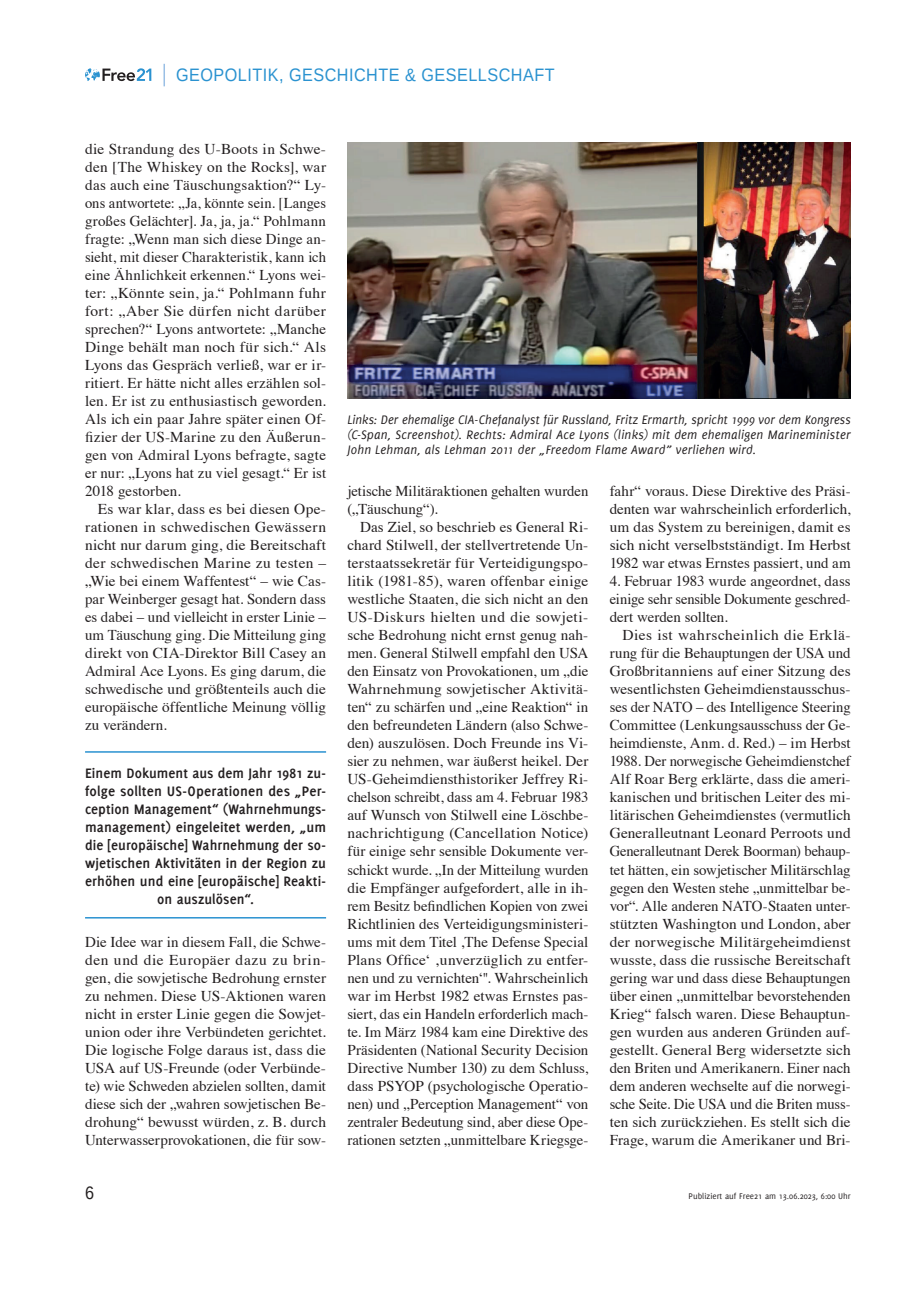
<style>
.page{position:relative;width:906px;height:1289px;background:#fff}
.page>*{position:absolute;margin:0;border:0;box-sizing:border-box;transform-origin:0 0}
.t1{font:18px "Liberation Sans";letter-spacing:.03em;color:#2a92d0;scale:.9 1}
.t2{font:18px "Liberation Sans";color:#231f20;scale:.9 1}
.t3{font:15px/18px "Times";color:#231f20;text-align:justify}
.t4{font:700 15px/18px "Delicious";letter-spacing:.005em;color:#231f20;text-align:center}
.t5{font:italic 13.5px/15px "Delicious";letter-spacing:.015em;color:#231f20;text-align:justify;scale:.96 1}
.t6{font:9px "Delicious";color:#231f20}
</style>
<div class="page">
<svg style="left:85px;top:68px;width:66px;height:13px"></svg>
<hr style="left:163px;top:64px;width:2px;height:22px;background:#9abfe5">
<hr style="left:85px;top:751px;width:241px;height:1px;background:#2a92d0">
<hr style="left:85px;top:917px;width:241px;height:1px;background:#2a92d0">
<img style="left:347px;top:143px;width:503px;height:255px">
<p class="t1" style="left:176px;top:63px;width:422px">GEOPOLITIK, GESCHICHTE &amp; GESELLSCHAFT</p>
<p class="t3" style="left:85px;top:139px;width:242px">die Strandung des U-Boots in Schwe&shy;den [The Whiskey on the Rocks], war das auch eine Täuschungsaktion?“ Ly&shy;ons antwortete: „Ja, könnte sein. [Langes großes Gelächter]. Ja, ja, ja.“ Pohlmann fragte: „Wenn man sich diese Dinge an&shy;sieht, mit dieser Charakteristik, kann ich eine Ähnlichkeit erkennen.“ Lyons wei&shy;ter: „Könnte sein, ja.“ Pohlmann fuhr fort: „Aber Sie dürfen nicht darüber sprechen?“ Lyons antwortete: „Manche Dinge behält man noch für sich.“ Als Lyons das Gespräch verließ, war er ir&shy;ritiert. Er hätte nicht alles erzählen sol&shy;len. Er ist zu enthusiastisch geworden.<br>Als ich ein paar Jahre später einen Of&shy;fizier der US-Marine zu den Äußerun&shy;gen von Admiral Lyons befragte, sagte er nur: „Lyons hat zu viel gesagt.“ Er ist 2018 gestorben.</p>
<p class="t3" style="left:85px;top:499px;width:242px;text-indent:13px">Es war klar, dass es bei diesen Ope&shy;rationen in schwedischen Gewässern nicht nur darum ging, die Bereitschaft der schwedischen Marine zu testen – „Wie bei einem Waffentest“ – wie Cas&shy;par Weinberger gesagt hat. Sondern dass es dabei – und vielleicht in erster Linie – um Täuschung ging. Die Mitteilung ging direkt von CIA-Direktor Bill Casey an Admiral Ace Lyons. Es ging darum, die schwedische und größtenteils auch die europäische öffentliche Meinung völlig zu verändern.</p>
<p class="t4" style="left:85px;top:764px;width:242px">Einem Dokument aus dem Jahr 1981 zu&shy;folge sollten US-Operationen des „Per&shy;ception Management“ (Wahrnehmungs&shy;management) eingeleitet werden, „um die [europäische] Wahrnehmung der so&shy;wjetischen Aktivitäten in der Region zu erhöhen und eine [europäische] Reakti&shy;on auszulösen“.</p>
<p class="t3" style="left:85px;top:931px;width:242px">Die Idee war in diesem Fall, die Schwe&shy;den und die Europäer dazu zu brin&shy;gen, die sowjetische Bedrohung ernster zu nehmen. Diese US-Aktionen waren nicht in erster Linie gegen die Sowjet&shy;union oder ihre Verbündeten gerichtet.<br>Die logische Folge daraus ist, dass die USA auf US-Freunde (oder Verbünde&shy;te) wie Schweden abzielen sollten, damit diese sich der „wahren sowjetischen Be&shy;drohung“ bewusst würden, z. B. durch Unterwasserprovokationen, die für sow-</p>
<p class="t5" style="left:347px;top:412px;width:526px">Links: Der ehemalige CIA-Chefanalyst für Russland, Fritz Ermarth, spricht 1999 vor dem Kongress (C-Span, Screenshot). Rechts: Admiral Ace Lyons (links) mit dem ehemaligen Marineminister John Lehman, als Lehman 2011 der „Freedom Flame Award” verliehen wird.</p>
<p class="t3" style="left:347px;top:481px;width:242px">jetische Militäraktionen gehalten wurden („Täuschung“).</p>
<p class="t3" style="left:347px;top:517px;width:242px;text-indent:13px">Das Ziel, so beschrieb es General Ri&shy;chard Stilwell, der stellvertretende Un&shy;terstaatssekretär für Verteidigungspo&shy;litik (1981-85), waren offenbar einige westliche Staaten, die sich nicht an den US-Diskurs hielten und die sowjeti&shy;sche Bedrohung nicht ernst genug nah&shy;men. General Stilwell empfahl den USA den Einsatz von Provokationen, um „die Wahrnehmung sowjetischer Aktivitä&shy;ten“ zu schärfen und „eine Reaktion“ in den befreundeten Ländern (also Schwe&shy;den) auszulösen. Doch Freunde ins Vi&shy;sier zu nehmen, war äußerst heikel. Der US-Geheimdiensthistoriker Jeffrey Ri&shy;chelson schreibt, dass am 4. Februar 1983 auf Wunsch von Stilwell eine Löschbe&shy;nachrichtigung (Cancellation Notice) für einige sehr sensible Dokumente ver&shy;schickt wurde. „In der Mitteilung wurden die Empfänger aufgefordert, alle in ih&shy;rem Besitz befindlichen Kopien von zwei Richtlinien des Verteidigungsministeri&shy;ums mit dem Titel ‚The Defense Special Plans Office‘ ‚unverzüglich zu entfer&shy;nen und zu vernichten‘". Wahrscheinlich war im Herbst 1982 etwas Ernstes pas&shy;siert, das ein Handeln erforderlich mach&shy;te. Im März 1984 kam eine Direktive des Präsidenten (National Security Decision Directive Number 130) zu dem Schluss, dass PSYOP (psychologische Operatio&shy;nen) und „Perception Management“ von zentraler Bedeutung sind, aber diese Ope&shy;rationen setzten „unmittelbare Kriegsge-</p>
<p class="t3" style="left:609px;top:481px;width:242px">fahr“ voraus. Diese Direktive des Präsi&shy;denten war wahrscheinlich erforderlich, um das System zu bereinigen, damit es sich nicht verselbstständigt. Im Herbst 1982 war etwas Ernstes passiert, und am</p>
<p class="t3" style="left:609px;top:571px;width:242px">4. Februar 1983 wurde angeordnet, dass einige sehr sensible Dokumente geschred&shy;dert werden sollten.</p>
<p class="t3" style="left:609px;top:625px;width:242px;text-indent:13px">Dies ist wahrscheinlich die Erklä&shy;rung für die Behauptungen der USA und Großbritanniens auf einer Sitzung des wesentlichsten Geheimdienstausschus&shy;ses der NATO – des Intelligence Steering Committee (Lenkungsausschuss der Ge&shy;heimdienste, Anm. d. Red.) – im Herbst 1988. Der norwegische Geheimdienstchef Alf Roar Berg erklärte, dass die ameri&shy;kanischen und britischen Leiter des mi&shy;litärischen Geheimdienstes (vermutlich Generalleutnant Leonard Perroots und Generalleutnant Derek Boorman) behaup&shy;tet hätten, ein sowjetischer Militärschlag gegen den Westen stehe „unmittelbar be&shy;vor“. Alle anderen NATO-Staaten unter&shy;stützten Washington und London, aber der norwegische Militärgeheimdienst wusste, dass die russische Bereitschaft gering war und dass diese Behauptungen über einen „unmittelbar bevorstehenden Krieg“ falsch waren. Diese Behauptun&shy;gen wurden aus anderen Gründen auf&shy;gestellt. General Berg widersetzte sich den Briten und Amerikanern. Einer nach dem anderen wechselte auf die norwegi&shy;sche Seite. Die USA und die Briten muss&shy;ten sich zurückziehen. Es stellt sich die Frage, warum die Amerikaner und Bri-</p>
<p class="t2" style="left:85px;top:1180px;width:12px">6</p>
<p class="t6" style="left:688px;top:1190px;width:163px">Publiziert auf Free21 am 13.06.2023, 6:00 Uhr</p>
</div>
